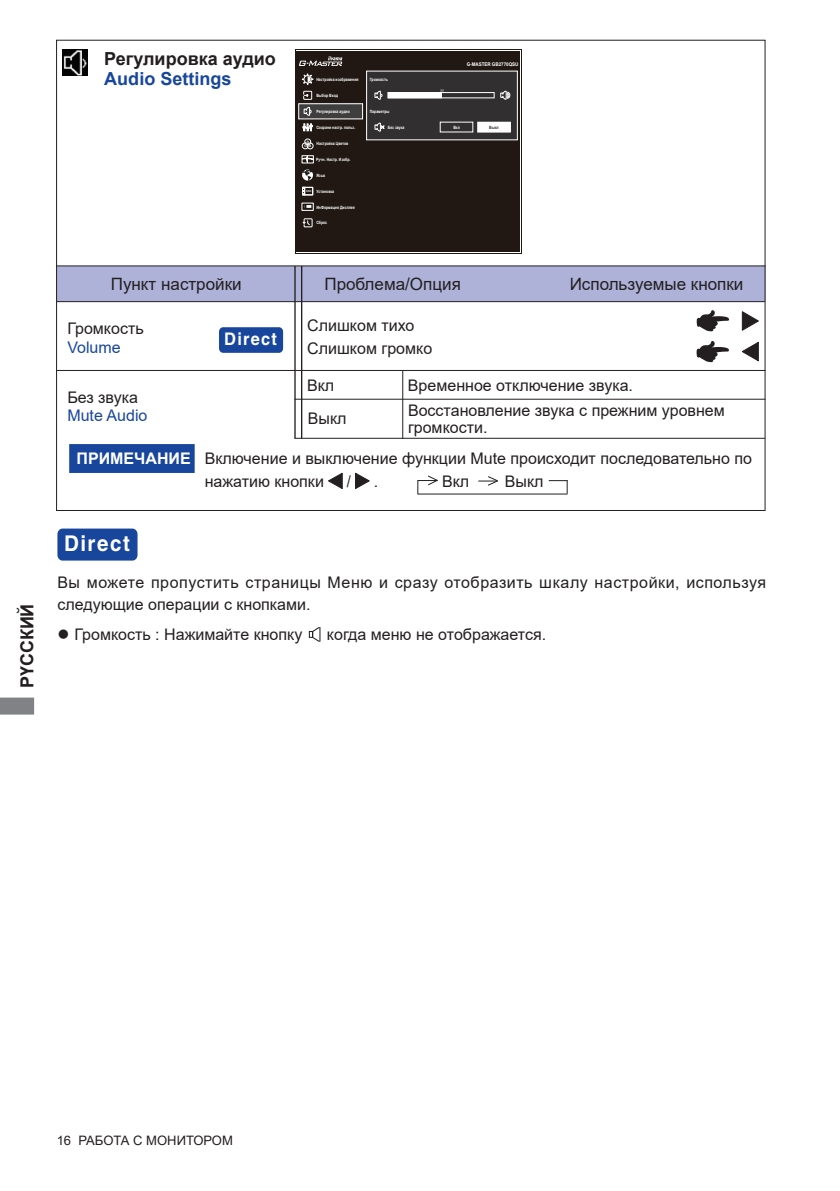
<style>
.page{position:relative;width:840px;height:1191px;background:#fff}
.page>*{position:absolute;margin:0;border:0;box-sizing:border-box;transform-origin:0 0}
.t1{font:700 21.6px "Helvetica";letter-spacing:.075em;color:#fff;scale:.95 1}
.t2{font:700 18px "Arial";color:#231f20}
.t3{font:700 18px "Arial";color:#18469d}
.t4{font:700 17.4px "Helvetica";letter-spacing:.075em;color:#fff;scale:.95 1}
.t5{font:17px "Arial";color:#231f20}
.t6{font:16px/22.6px "Arial";color:#231f20}
.t7{font:16px/22.6px "Arial";letter-spacing:.035em;color:#231f20}
.t8{font:16px "Arial";color:#18469d}
.t9{font:700 16px "Arial";color:#fff}
.t10{font:16px "Arial";color:#231f20;scale:.92 1}
.t11{font:13px "Arial";color:#231f20}
.t12{font:700 5px "Arial";color:#fff;scale:.9 1}
.t13{font:700 4.4px "Arial";color:#fff;scale:.8 1}
.t14{font:700 4.4px "Arial";color:#312f30;scale:.8 1}
</style>
<div class="page">
<svg style="left:0;top:697px;width:34px;height:17px"></svg>
<svg style="left:696px;top:310px;width:33px;height:21px"></svg>
<svg style="left:741px;top:342px;width:17px;height:19px"></svg>
<svg style="left:741px;top:311px;width:17px;height:20px"></svg>
<svg style="left:696px;top:341px;width:33px;height:21px"></svg>
<div style="left:56px;top:266px;width:709px;height:36px;background:#aeb2d8;border:2px solid #aeb2d8"></div>
<hr style="left:57px;top:301px;width:707px;height:1px;background:#231f20">
<hr style="left:56px;top:265px;width:709px;height:1px;background:#231f20">
<hr style="left:294px;top:266px;width:1px;height:172px;background:#231f20">
<hr style="left:301px;top:266px;width:1px;height:172px;background:#231f20">
<hr style="left:56px;top:370px;width:709px;height:1px;background:#231f20">
<hr style="left:294px;top:399px;width:471px;height:1px;background:#231f20">
<hr style="left:402px;top:371px;width:1px;height:68px;background:#231f20">
<svg style="left:328px;top:473px;width:14px;height:16px"></svg>
<svg style="left:355px;top:473px;width:14px;height:16px"></svg>
<hr style="left:417px;top:493px;width:150px;height:1px;background:#231f20">
<svg style="left:548px;top:480px;width:19px;height:14px"></svg>
<svg style="left:417px;top:475px;width:21px;height:19px"></svg>
<svg style="left:478px;top:476px;width:20px;height:10px"></svg>
<hr style="left:294px;top:438px;width:470px;height:1px;background:#231f20">
<div style="left:220px;top:328px;width:62px;height:24px;background:#18469d;border-radius:3px"></div>
<div style="left:219px;top:327px;width:64px;height:26px;border:2px solid #18469d;border-radius:3px"></div>
<svg style="left:308px;top:627px;width:13px;height:15px"></svg>
<svg style="left:309px;top:627px;width:11px;height:14px"></svg>
<div style="left:58px;top:529px;width:78px;height:30px;background:#18469d;border-radius:4px"></div>
<div style="left:57px;top:528px;width:80px;height:32px;border:2px solid #18469d;border-radius:4px"></div>
<div style="left:69px;top:444px;width:125px;height:29px;background:#18469d;border:2px solid #18469d"></div>
<img style="left:63px;top:50px;width:24px;height:26px">
<div style="left:296px;top:51px;width:223px;height:201px;background:#211814"></div>
<div style="left:298px;top:104px;width:64px;height:15px;background:#3e3e3f"></div>
<div style="left:298px;top:103px;width:64px;height:16px;border:1px solid #fff"></div>
<div style="left:366px;top:71px;width:151px;height:69px;background:#312f30"></div>
<svg style="left:302px;top:74px;width:11px;height:11px"></svg>
<div style="left:301px;top:155px;width:12px;height:8px;border:1px solid #fff"></div>
<svg style="left:301px;top:156px;width:12px;height:7px"></svg>
<div style="left:304px;top:139px;width:7px;height:6px;border:1px solid #fff;border-radius:50%"></div>
<svg style="left:302px;top:141px;width:11px;height:8px"></svg>
<svg style="left:302px;top:170px;width:11px;height:11px"></svg>
<div style="left:303px;top:218px;width:9px;height:9px;border:1px solid #fff"></div>
<svg style="left:303px;top:220px;width:7px;height:6px"></svg>
<div style="left:303px;top:91px;width:9px;height:9px;border:1px solid #fff"></div>
<svg style="left:303px;top:107px;width:8px;height:9px"></svg>
<div style="left:302px;top:187px;width:11px;height:8px;border:1px solid #fff"></div>
<svg style="left:302px;top:187px;width:9px;height:8px"></svg>
<div style="left:301px;top:203px;width:12px;height:8px;border:1px solid #fff"></div>
<svg style="left:304px;top:205px;width:7px;height:3px"></svg>
<svg style="left:302px;top:123px;width:10px;height:8px"></svg>
<svg style="left:299px;top:56px;width:43px;height:10px"></svg>
<div style="left:388px;top:93px;width:53px;height:5px;background:#fff"></div>
<div style="left:387px;top:92px;width:107px;height:6px;border:1px solid #fff"></div>
<div style="left:477px;top:122px;width:33px;height:10px;background:#fff"></div>
<svg style="left:500px;top:91px;width:10px;height:9px"></svg>
<svg style="left:374px;top:91px;width:8px;height:9px"></svg>
<svg style="left:374px;top:123px;width:10px;height:9px"></svg>
<p class="t2" style="left:14px;top:688px;width:86px;rotate:-90deg">РҮССКИЙ</p>
<p class="t2" style="left:104px;top:46px;width:173px">Регулировка аудио</p>
<p class="t3" style="left:104px;top:66px;width:129px">Audio Settings</p>
<p class="t13" style="left:316px;top:76px;width:54px">Настройка изображения</p>
<p class="t13" style="left:316px;top:92px;width:29px">Выбор Вxoд</p>
<p class="t13" style="left:316px;top:108px;width:43px">Регулировка аудио</p>
<p class="t13" style="left:316px;top:124px;width:50px">Сохрани настр. польз.</p>
<p class="t13" style="left:316px;top:140px;width:41px">Настройка Цветов</p>
<p class="t13" style="left:316px;top:172px;width:13px">Язык</p>
<p class="t13" style="left:316px;top:156px;width:44px">Pучн. Настр. Изобр.</p>
<p class="t13" style="left:316px;top:188px;width:24px">Установка</p>
<p class="t13" style="left:316px;top:204px;width:50px">ИнФормация Дисплея</p>
<p class="t13" style="left:316px;top:220px;width:15px">Сброс</p>
<p class="t13" style="left:369px;top:76px;width:24px">Громкость</p>
<p class="t13" style="left:369px;top:108px;width:26px">Параметры</p>
<p class="t13" style="left:387px;top:124px;width:22px">Без звука</p>
<p class="t12" style="left:466px;top:60px;width:59px">G-MASTER GB2770QSU</p>
<p class="t13" style="left:453px;top:124px;width:10px">Вкл</p>
<p class="t14" style="left:489px;top:124px;width:13px">Выкл</p>
<p class="t5" style="left:111px;top:272px;width:132px">Пункт настройки</p>
<p class="t5" style="left:324px;top:272px;width:138px">Проблема/Опция</p>
<p class="t5" style="left:569px;top:272px;width:175px">Используемые кнопки</p>
<p class="t6" style="left:67px;top:317px;width:78px">Громкость</p>
<p class="t8" style="left:67px;top:336px;width:55px">Volume</p>
<p class="t4" style="left:224px;top:328px;width:57px">Direct</p>
<p class="t6" style="left:307px;top:314px;width:126px">Cлишком тихо<br>Слишком громко</p>
<p class="t6" style="left:307px;top:373px;width:29px">Вкл</p>
<p class="t6" style="left:408px;top:374px;width:226px">Временное отключение звука.</p>
<p class="t6" style="left:67px;top:386px;width:72px">Без звука</p>
<p class="t8" style="left:67px;top:405px;width:82px">Mute Audio</p>
<p class="t6" style="left:408px;top:401px;width:318px;line-height:17px">Восстановление звука с прежним уровнем громкости.</p>
<p class="t6" style="left:308px;top:407px;width:40px">Выкл</p>
<p class="t9" style="left:76px;top:446px;width:116px">ПРИМЕЧАНИЕ</p>
<p class="t6" style="left:205px;top:446px;width:548px">Включение и выключение функции Mute происходит последовательно по нажатию кнопки</p>
<p class="t10" style="left:346px;top:470px;width:6px">/</p>
<p class="t6" style="left:373px;top:469px;width:6px">.</p>
<p class="t6" style="left:442px;top:469px;width:29px">Вкл</p>
<p class="t6" style="left:504px;top:469px;width:40px">Выкл</p>
<h1 class="t1" style="left:64px;top:530px;width:71px">Direct</h1>
<p class="t7" style="left:57px;top:570px;width:709px">Вы можете пропустить страницы Меню и сразу отобразить шкалу настройки, используя следующие операции с кнопками.</p>
<p class="t6" style="left:57px;top:623px;width:246px">● Громкость : Нажимайте кнопку</p>
<p class="t6" style="left:327px;top:623px;width:221px">когда меню не отображается.</p>
<p class="t11" style="left:57px;top:1131px;width:177px">16 РАБОТА С МОНИТОРОМ</p>
</div>
